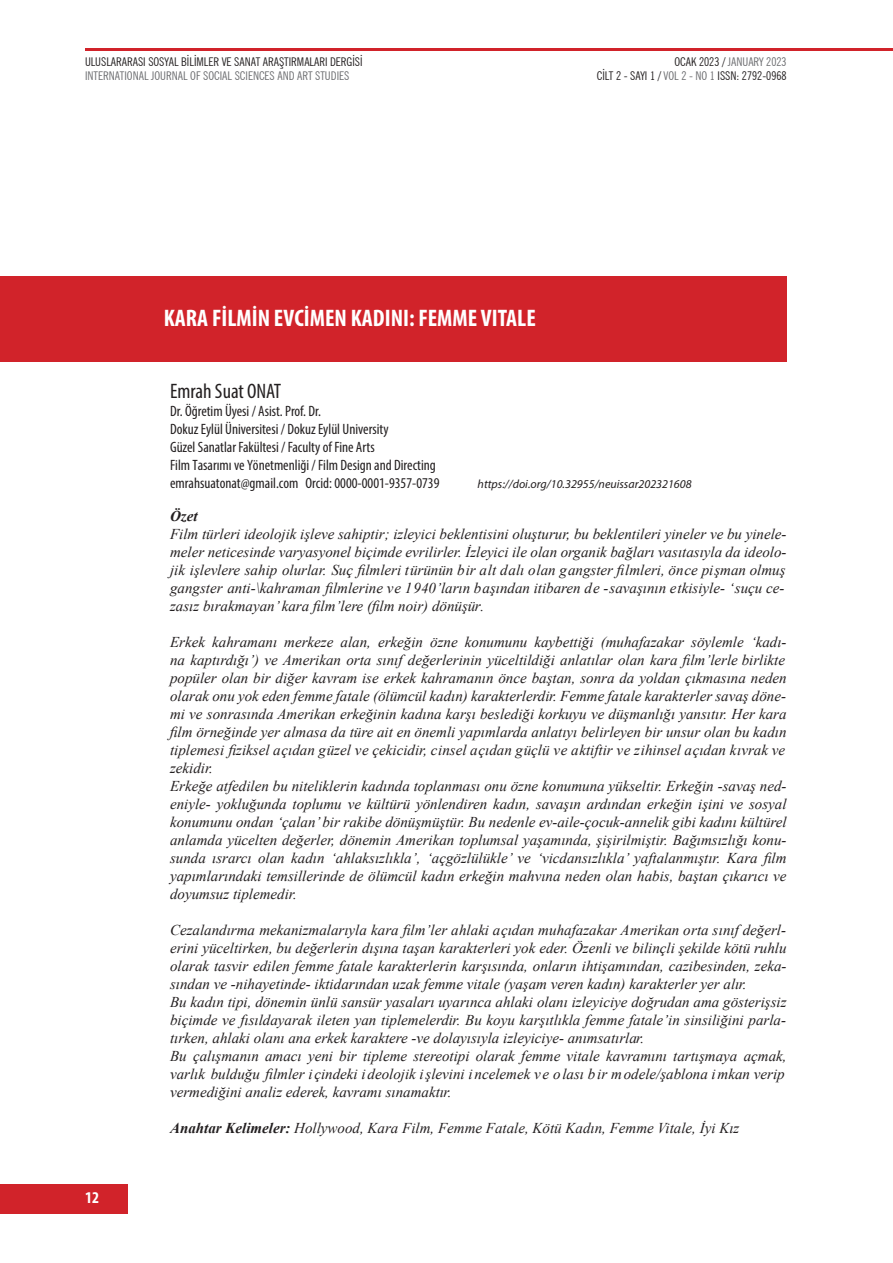
<style>
.page{position:relative;width:893px;height:1263px;background:#fff}
.page>*{position:absolute;margin:0;border:0;box-sizing:border-box;transform-origin:0 0}
.ANA_BAŞLIKLAR{font:700 condensed 24px "Myriad Pro";color:#fff}
.t1{font:condensed 21px "Myriad Pro";color:#231f20}
.t2{font:700 condensed 16.5px "Myriad Pro";color:#fff}
.t3{font:italic 15px/18px "Times New Roman";color:#231f20}
.t4{font:condensed 15px/18px "Myriad Pro";color:#231f20}
.t5{font:condensed 12px/14.4px "News Gothic BT";color:#231f20;text-align:right}
.t6{font:condensed 12px "News Gothic BT";color:#6c6d70}
.t7{font:italic 12px "Myriad Pro";color:#231f20}
.s1{color:#6c6d70}
.s2{font-weight:700}
</style>
<div class="page">
<hr style="left:85px;top:49px;width:808px;height:2px;background:#d1232a">
<div style="left:0;top:1184px;width:128px;height:30px;background:#d1232a"></div>
<div style="left:0;top:276px;width:787px;height:85px;background:#d1232a"></div>
<p class="t5" style="left:85px;top:54px;width:279px">ULUSLARARASI SOSYAL BİLİMLER VE SANAT ARAŞTIRMALARI DERGİSİ</p>
<p class="t6" style="left:85px;top:68px;width:266px">INTERNATIONAL JOURNAL OF SOCIAL SCIENCES AND ART STUDIES</p>
<p class="t5" style="left:597px;top:54px;width:191px">OCAK 2023 / <span class="s1">JANUARY 2023<br></span>CİLT 2 - SAYI 1 / <span class="s1">VOL 2 - NO 1</span> ISSN: 2792-0968</p>
<p class="ANA_BAŞLIKLAR" style="left:164px;top:303px;width:374px">KARA FİLMİN EVCİMEN KADINI: FEMME VITALE</p>
<p class="t2" style="left:85px;top:1187px;width:16px">12</p>
<p class="t1" style="left:170px;top:379px;width:113px">Emrah Suat ONAT</p>
<p class="t4" style="left:170px;top:402px;width:271px">Dr. Öğretim Üyesi / Asist. Prof. Dr.<br>Dokuz Eylül Üniversitesi / Dokuz Eylül University<br>Güzel Sanatlar Fakültesi / Faculty of Fine Arts<br>Film Tasarımı ve Yönetmenliği / Film Design and Directing emrahsuatonat@gmail.com Orcid: 0000-0001-9357-0739</p>
<p class="t7" style="left:478px;top:477px;width:216px">https://doi.org/10.32955/neuissar202321608</p>
<p class="t3" style="left:170px;top:506px;width:618px"><span class="s2">Özet<br></span>Film türleri ideolojik işleve sahiptir; izleyici beklentisini oluşturur, bu beklentileri yineler ve bu yinele&shy;meler neticesinde varyasyonel biçimde evrilirler. İzleyici ile olan organik bağları vasıtasıyla da ideolo&shy;jik işlevlere sahip olurlar. Suç filmleri türünün bir alt dalı olan gangster filmleri, önce pişman olmuş gangster anti-\kahraman filmlerine ve 1940’ların başından itibaren de -savaşının etkisiyle- ‘suçu ce&shy;zasız bırakmayan’ kara film’lere (film noir) dönüşür.</p>
<p class="t3" style="left:170px;top:632px;width:618px">Erkek kahramanı merkeze alan, erkeğin özne konumunu kaybettiği (muhafazakar söylemle ‘kadı&shy;na kaptırdığı’) ve Amerikan orta sınıf değerlerinin yüceltildiği anlatılar olan kara film’lerle birlikte popüler olan bir diğer kavram ise erkek kahramanın önce baştan, sonra da yoldan çıkmasına neden olarak onu yok eden femme fatale (ölümcül kadın) karakterlerdir. Femme fatale karakterler savaş döne&shy;mi ve sonrasında Amerikan erkeğinin kadına karşı beslediği korkuyu ve düşmanlığı yansıtır. Her kara film örneğinde yer almasa da türe ait en önemli yapımlarda anlatıyı belirleyen bir unsur olan bu kadın tiplemesi fiziksel açıdan güzel ve çekicidir, cinsel açıdan güçlü ve aktiftir ve zihinsel açıdan kıvrak ve zekidir.<br>Erkeğe atfedilen bu niteliklerin kadında toplanması onu özne konumuna yükseltir. Erkeğin -savaş ned&shy;eniyle- yokluğunda toplumu ve kültürü yönlendiren kadın, savaşın ardından erkeğin işini ve sosyal konumunu ondan ‘çalan’ bir rakibe dönüşmüştür. Bu nedenle ev-aile-çocuk-annelik gibi kadını kültürel anlamda yücelten değerler, dönemin Amerikan toplumsal yaşamında, şişirilmiştir. Bağımsızlığı konu&shy;sunda ısrarcı olan kadın ‘ahlaksızlıkla’, ‘açgözlülükle’ ve ‘vicdansızlıkla’ yaftalanmıştır. Kara film yapımlarındaki temsillerinde de ölümcül kadın erkeğin mahvına neden olan habis, baştan çıkarıcı ve doyumsuz tiplemedir.</p>
<p class="t3" style="left:170px;top:920px;width:618px">Cezalandırma mekanizmalarıyla kara film’ler ahlaki açıdan muhafazakar Amerikan orta sınıf değerl&shy;erini yüceltirken, bu değerlerin dışına taşan karakterleri yok eder. Özenli ve bilinçli şekilde kötü ruhlu olarak tasvir edilen femme fatale karakterlerin karşısında, onların ihtişamından, cazibesinden, zeka&shy;sından ve -nihayetinde- iktidarından uzak femme vitale (yaşam veren kadın) karakterler yer alır.<br>Bu kadın tipi, dönemin ünlü sansür yasaları uyarınca ahlaki olanı izleyiciye doğrudan ama gösterişsiz biçimde ve fısıldayarak ileten yan tiplemelerdir. Bu koyu karşıtlıkla femme fatale’in sinsiliğini parla&shy;tırken, ahlaki olanı ana erkek karaktere -ve dolayısıyla izleyiciye- anımsatırlar.<br>Bu çalışmanın amacı yeni bir tipleme stereotipi olarak femme vitale kavramını tartışmaya açmak, varlık bulduğu filmler i çindeki ideolojik işlevini incelemek v e olası bir modele/şablona imkan verip vermediğini analiz ederek, kavramı sınamaktır.</p>
<p class="t3" style="left:170px;top:1118px;width:571px"><span class="s2">Anahtar Kelimeler:</span> Hollywood, Kara Film, Femme Fatale, Kötü Kadın, Femme Vitale, İyi Kız</p>
</div>
